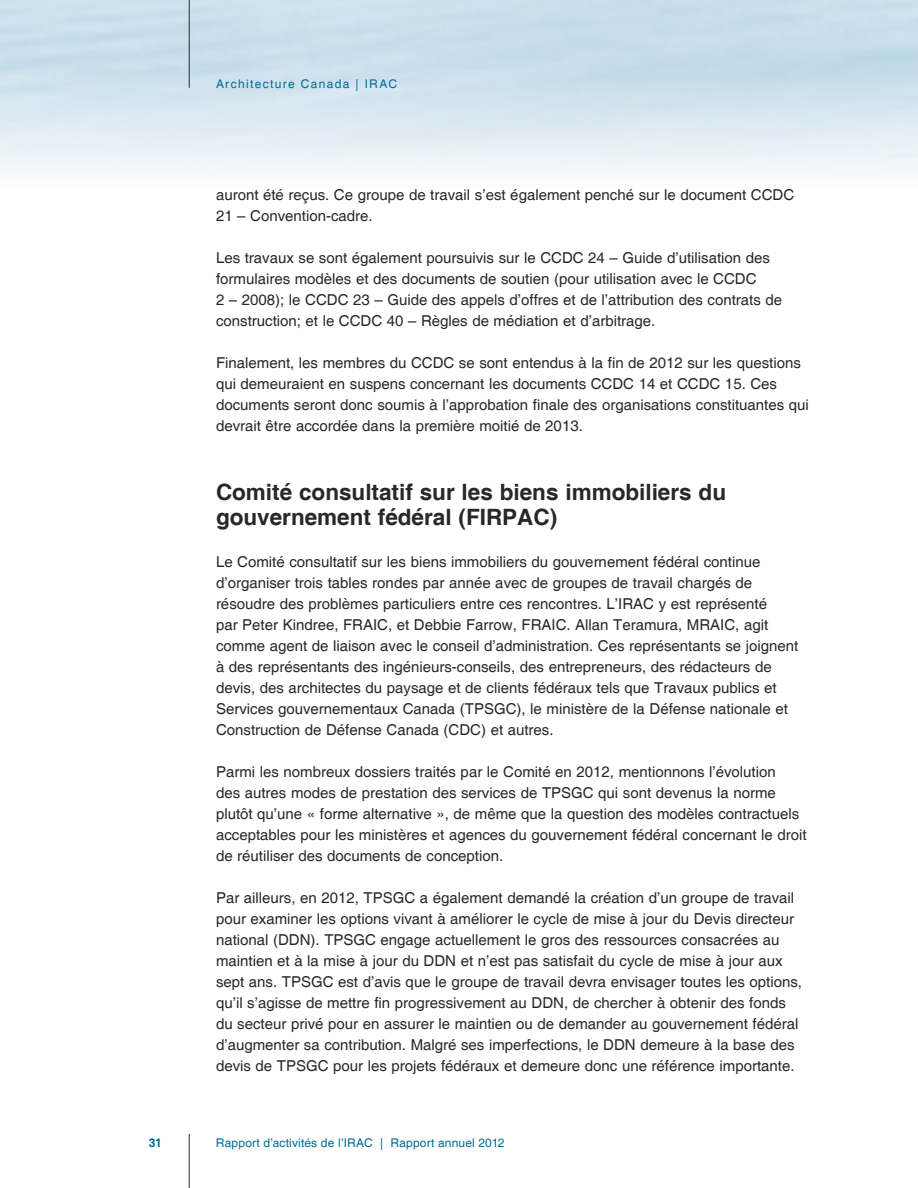
<style>
.page{position:relative;width:918px;height:1188px;background:#fff}
.page>*{position:absolute;margin:0;border:0;box-sizing:border-box;transform-origin:0 0}
.t1{font:700 22.5px/25.5px "Helvetica";color:#292829}
.t2{font:15px/21px "Helvetica";color:#292829}
.t3{font:12px "Helvetica";letter-spacing:.015em;color:#006c98}
.t4{font:12px "Helvetica";letter-spacing:.11em;color:#006c98}
.t5{font:700 12px "Helvetica";color:#006c98}
</style>
<div class="page">
<hr style="left:189px;top:0;width:1px;height:88px;background:#292829">
<hr style="left:189px;top:1134px;width:1px;height:54px;background:#292829">
<p class="t4" style="left:216px;top:77px;width:183px">Architecture Canada | IRAC</p>
<p class="t2" style="left:216px;top:185px;width:580px">auront été reçus. Ce groupe de travail s’est également penché sur le document CCDC<br>21 – Convention-cadre.</p>
<p class="t2" style="left:216px;top:248px;width:568px">Les travaux se sont également poursuivis sur le CCDC 24 – Guide d’utilisation des formulaires modèles et des documents de soutien (pour utilisation avec le CCDC<br>2 – 2008); le CCDC 23 – Guide des appels d’offres et de l’attribution des contrats de construction; et le CCDC 40 – Règles de médiation et d’arbitrage.</p>
<p class="t2" style="left:216px;top:353px;width:594px">Finalement, les membres du CCDC se sont entendus à la fin de 2012 sur les questions qui demeuraient en suspens concernant les documents CCDC 14 et CCDC 15. Ces documents seront donc soumis à l’approbation finale des organisations constituantes qui devrait être accordée dans la première moitié de 2013.</p>
<h1 class="t1" style="left:216px;top:480px;width:512px">Comité consultatif sur les biens immobiliers du gouvernement fédéral (FIRPAC)</h1>
<p class="t2" style="left:216px;top:552px;width:584px">Le Comité consultatif sur les biens immobiliers du gouvernement fédéral continue d’organiser trois tables rondes par année avec de groupes de travail chargés de résoudre des problèmes particuliers entre ces rencontres. L’IRAC y est représenté<br>par Peter Kindree, FRAIC, et Debbie Farrow, FRAIC. Allan Teramura, MRAIC, agit comme agent de liaison avec le conseil d’administration. Ces représentants se joignent à des représentants des ingénieurs-conseils, des entrepreneurs, des rédacteurs de devis, des architectes du paysage et de clients fédéraux tels que Travaux publics et Services gouvernementaux Canada (TPSGC), le ministère de la Défense nationale et Construction de Défense Canada (CDC) et autres.</p>
<p class="t2" style="left:216px;top:762px;width:592px">Parmi les nombreux dossiers traités par le Comité en 2012, mentionnons l’évolution<br>des autres modes de prestation des services de TPSGC qui sont devenus la norme plutôt qu’une « forme alternative », de même que la question des modèles contractuels acceptables pour les ministères et agences du gouvernement fédéral concernant le droit de réutiliser des documents de conception.</p>
<p class="t2" style="left:216px;top:888px;width:588px">Par ailleurs, en 2012, TPSGC a également demandé la création d’un groupe de travail pour examiner les options vivant à améliorer le cycle de mise à jour du Devis directeur national (DDN). TPSGC engage actuellement le gros des ressources consacrées au maintien et à la mise à jour du DDN et n’est pas satisfait du cycle de mise à jour aux sept ans. TPSGC est d’avis que le groupe de travail devra envisager toutes les options, qu’il s’agisse de mettre fin progressivement au DDN, de chercher à obtenir des fonds du secteur privé pour en assurer le maintien ou de demander au gouvernement fédéral d’augmenter sa contribution. Malgré ses imperfections, le DDN demeure à la base des devis de TPSGC pour les projets fédéraux et demeure donc une référence importante.</p>
<p class="t5" style="left:149px;top:1135px;width:15px">31</p>
<p class="t3" style="left:216px;top:1136px;width:290px">Rapport d’activités de l’IRAC | Rapport annuel 2012</p>
</div>
